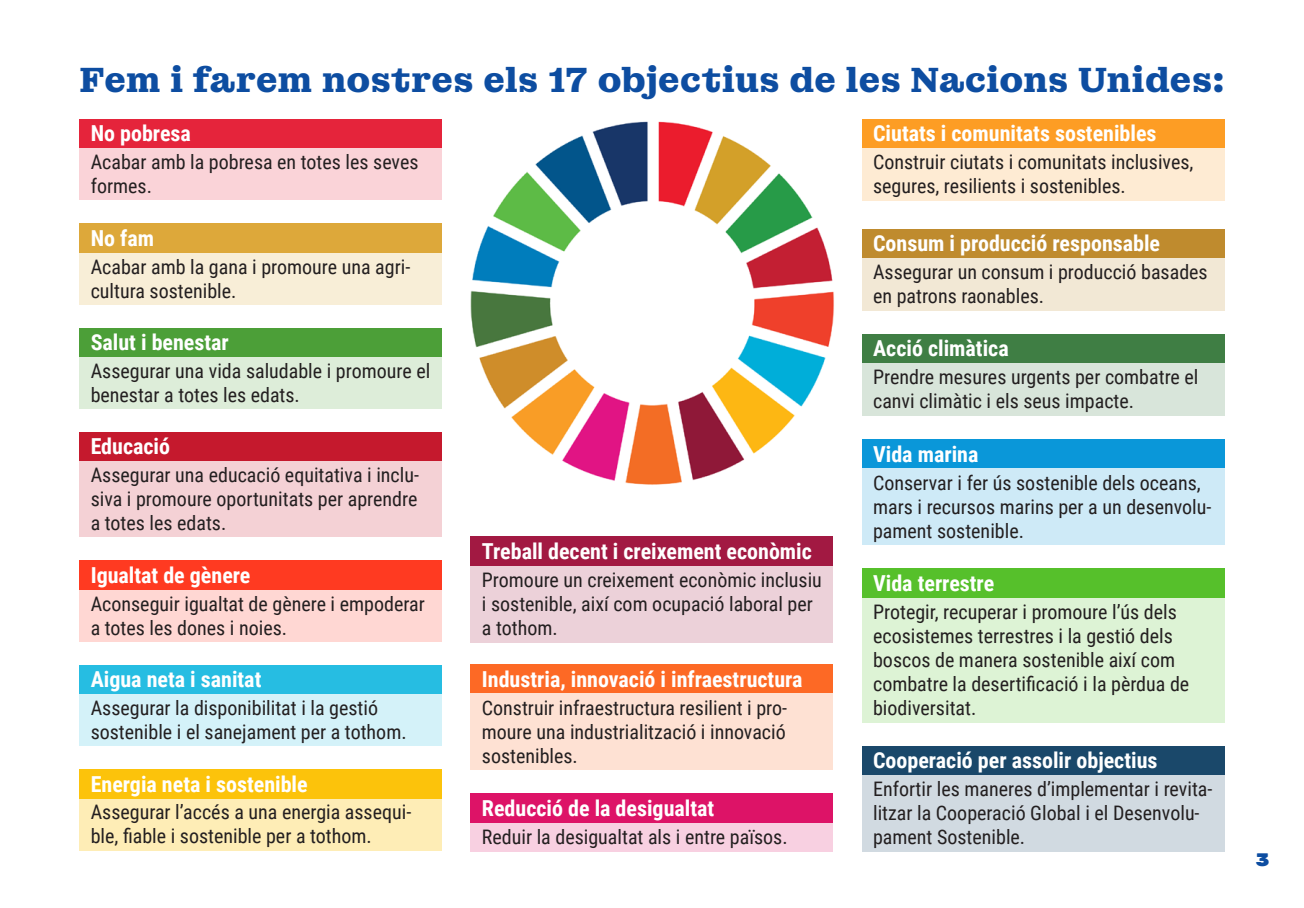
<style>
.page{position:relative;width:1304px;height:908px;background:#fff}
.page>*{position:absolute;margin:0;border:0;box-sizing:border-box;transform-origin:0 0}
.t1{font:700 35.4px "Montagu Slab 48 pt";letter-spacing:-.005em;color:#0d4da1}
.t2{font:700 22px "Roboto Condensed";color:#fff}
.t3{font:20px/24px "Roboto Condensed";color:#231f20}
.t4{font:18px "Rubik Mono One";color:#0d4da1}
</style>
<div class="page">
<img style="left:470px;top:121px;width:364px;height:364px">
<div style="left:79px;top:119px;width:363px;height:29px;background:#e5243b"></div>
<div style="left:79px;top:148px;width:363px;height:52px;background:#fad3d8"></div>
<div style="left:79px;top:223px;width:363px;height:30px;background:#dda83a"></div>
<div style="left:79px;top:253px;width:363px;height:51px;background:#f8eed7"></div>
<div style="left:79px;top:328px;width:363px;height:29px;background:#4c9f38"></div>
<div style="left:79px;top:357px;width:363px;height:52px;background:#ddedd9"></div>
<div style="left:79px;top:432px;width:363px;height:29px;background:#c5192d"></div>
<div style="left:79px;top:461px;width:363px;height:76px;background:#f4d1d5"></div>
<div style="left:79px;top:560px;width:363px;height:29px;background:#ff3a21"></div>
<div style="left:79px;top:589px;width:363px;height:52px;background:#ffd7d3"></div>
<div style="left:79px;top:664px;width:363px;height:30px;background:#26bde2"></div>
<div style="left:79px;top:694px;width:363px;height:51px;background:#d4f2f9"></div>
<div style="left:79px;top:769px;width:363px;height:29px;background:#fcc30b"></div>
<div style="left:79px;top:798px;width:363px;height:52px;background:#feedb6"></div>
<div style="left:471px;top:536px;width:362px;height:30px;background:#a21942"></div>
<div style="left:471px;top:566px;width:362px;height:76px;background:#ecd1d9"></div>
<div style="left:471px;top:664px;width:362px;height:29px;background:#fd6925"></div>
<div style="left:471px;top:693px;width:362px;height:76px;background:#fee1d3"></div>
<div style="left:471px;top:793px;width:362px;height:29px;background:#dd1367"></div>
<div style="left:471px;top:822px;width:362px;height:28px;background:#f8d0e1"></div>
<div style="left:862px;top:119px;width:363px;height:30px;background:#fd9d24"></div>
<div style="left:862px;top:149px;width:363px;height:52px;background:#feebd3"></div>
<div style="left:862px;top:229px;width:363px;height:29px;background:#bf8b2e"></div>
<div style="left:862px;top:258px;width:363px;height:52px;background:#f2e8d5"></div>
<div style="left:862px;top:334px;width:363px;height:29px;background:#3f7e44"></div>
<div style="left:862px;top:363px;width:363px;height:52px;background:#d8e5da"></div>
<div style="left:862px;top:439px;width:363px;height:29px;background:#0a97d9"></div>
<div style="left:862px;top:468px;width:363px;height:76px;background:#ceeaf7"></div>
<div style="left:862px;top:568px;width:363px;height:30px;background:#56c02b"></div>
<div style="left:862px;top:598px;width:363px;height:124px;background:#ddf3d5"></div>
<div style="left:862px;top:745px;width:363px;height:30px;background:#1a486a"></div>
<div style="left:862px;top:775px;width:363px;height:76px;background:#d1dae1"></div>
<h1 class="t1" style="left:79px;top:52px;width:1147px">Fem i farem nostres els 17 objectius de les Nacions Unides:</h1>
<p class="t2" style="left:91px;top:118px;width:102px">No pobresa</p>
<p class="t3" style="left:91px;top:149px;width:329px">Acabar amb la pobresa en totes les seves formes.</p>
<p class="t2" style="left:91px;top:222px;width:65px">No fam</p>
<p class="t3" style="left:91px;top:253px;width:321px">Acabar amb la gana i promoure una agri&shy;cultura sostenible.</p>
<p class="t2" style="left:91px;top:327px;width:140px">Salut i benestar</p>
<p class="t3" style="left:91px;top:358px;width:341px">Assegurar una vida saludable i promoure el benestar a totes les edats.</p>
<p class="t2" style="left:91px;top:431px;width:81px">Educació</p>
<p class="t3" style="left:91px;top:462px;width:330px;text-align:justify">Assegurar una educació equitativa i inclu&shy;siva i promoure oportunitats per aprendre a totes les edats.</p>
<p class="t2" style="left:91px;top:559px;width:161px">Igualtat de gènere</p>
<p class="t3" style="left:91px;top:590px;width:336px">Aconseguir igualtat de gènere i empoderar a totes les dones i noies.</p>
<p class="t2" style="left:91px;top:663px;width:172px">Aigua neta i sanitat</p>
<p class="t3" style="left:91px;top:694px;width:317px">Assegurar la disponibilitat i la gestió sostenible i el sanejament per a tothom.</p>
<p class="t2" style="left:91px;top:768px;width:218px">Energia neta i sostenible</p>
<p class="t3" style="left:91px;top:799px;width:322px">Assegurar l’accés a una energia assequi&shy;ble, fiable i sostenible per a tothom.</p>
<p class="t2" style="left:873px;top:118px;width:285px">Ciutats i comunitats sostenibles</p>
<p class="t3" style="left:873px;top:149px;width:322px">Construir ciutats i comunitats inclusives, segures, resilients i sostenibles.</p>
<p class="t2" style="left:873px;top:228px;width:289px">Consum i producció responsable</p>
<p class="t3" style="left:873px;top:259px;width:336px">Assegurar un consum i producció basades en patrons raonables.</p>
<p class="t2" style="left:873px;top:333px;width:137px">Acció climàtica</p>
<p class="t3" style="left:873px;top:364px;width:327px">Prendre mesures urgents per combatre el canvi climàtic i els seus impacte.</p>
<p class="t2" style="left:873px;top:438px;width:107px">Vida marina</p>
<p class="t3" style="left:873px;top:469px;width:340px">Conservar i fer ús sostenible dels oceans, mars i recursos marins per a un desenvolu&shy;pament sostenible.</p>
<p class="t2" style="left:873px;top:567px;width:123px">Vida terrestre</p>
<p class="t3" style="left:873px;top:598px;width:318px">Protegir, recuperar i promoure l’ús dels ecosistemes terrestres i la gestió dels boscos de manera sostenible així com combatre la desertificació i la pèrdua de biodiversitat.</p>
<p class="t2" style="left:873px;top:744px;width:286px">Cooperació per assolir objectius</p>
<p class="t3" style="left:873px;top:776px;width:341px">Enfortir les maneres d’implementar i revita&shy;litzar la Cooperació Global i el Desenvolu&shy;pament Sostenible.</p>
<p class="t2" style="left:482px;top:535px;width:332px">Treball decent i creixement econòmic</p>
<p class="t3" style="left:482px;top:566px;width:342px">Promoure un creixement econòmic inclusiu i sostenible, així com ocupació laboral per a tothom.</p>
<p class="t2" style="left:482px;top:663px;width:322px">Industria, innovació i infraestructura</p>
<p class="t3" style="left:482px;top:694px;width:307px;text-align:justify">Construir infraestructura resilient i pro&shy;moure una industrialització i innovació sostenibles.</p>
<p class="t2" style="left:482px;top:792px;width:234px">Reducció de la desigualtat</p>
<p class="t3" style="left:482px;top:823px;width:307px">Reduir la desigualtat als i entre països.</p>
<p class="t4" style="left:1255px;top:849px;width:17px">3</p>
</div>
